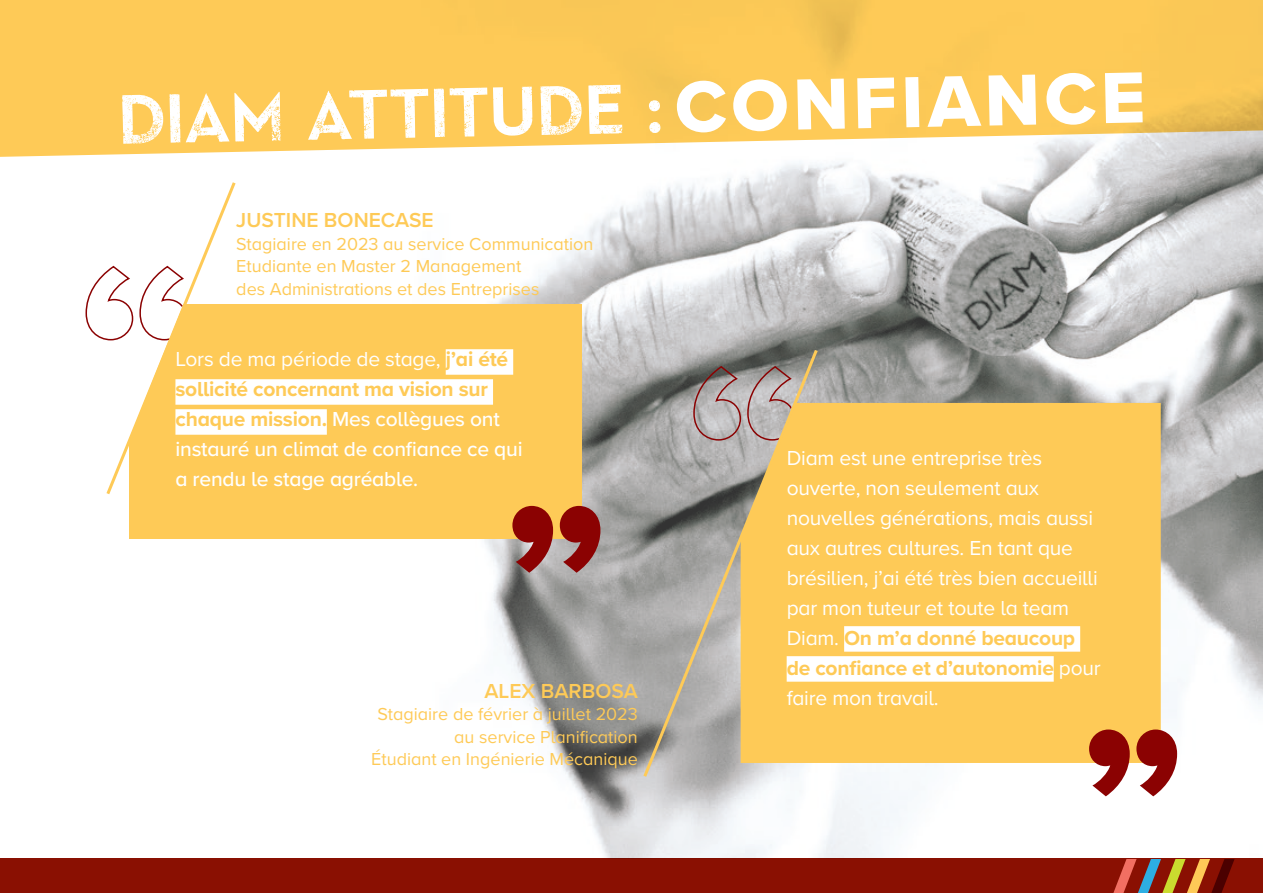
<style>
.page{position:relative;width:1263px;height:893px;background:#fff}
.page>*{position:absolute;margin:0;border:0;box-sizing:border-box;transform-origin:0 0}
.t1{font:54px "Diam Sky Fall Done 2022";color:#fff}
.t2{font:21px/30px "Proxima Nova A";letter-spacing:-.01em;color:#fff}
.t3{font:500 21px/30px "Proxima Nova A";letter-spacing:-.01em;color:#fff}
.t4{font:600 21px "Proxima Nova A";color:#feca57}
.t5{font:18px/22.5px "Proxima Nova A";color:#feca57;text-align:right}
.s1{font-family:"Proxima Nova A Extrabld";font-size:75px}
.s2{font-weight:400}
.s3{font-weight:700;color:#feca57}
</style>
<div class="page">
<div style="left:0;top:859px;width:1263px;height:34px;background:#8a1002"></div>
<img style="left:98px;top:158px;width:1165px;height:701px">
<svg style="left:1113px;top:859px;width:121px;height:34px"></svg>
<div style="left:129px;top:304px;width:453px;height:235px;background:#feca57"></div>
<svg style="left:512px;top:506px;width:88px;height:67px;background:#a0493e"></svg>
<svg style="left:98px;top:158px;width:150px;height:378px"></svg>
<svg style="left:85px;top:179px;width:153px;height:319px"></svg>
<div style="left:820px;top:403px;width:341px;height:360px;background:#feca57"></div>
<svg style="left:641px;top:347px;width:179px;height:433px;background:#c1af88"></svg>
<svg style="left:1089px;top:729px;width:88px;height:67px"></svg>
<svg style="left:0;top:0;width:1263px;height:158px;background:#fbcc64"></svg>
<div style="left:446px;top:349px;width:67px;height:26px;background:#fff"></div>
<div style="left:175px;top:379px;width:318px;height:26px;background:#fff"></div>
<div style="left:175px;top:409px;width:152px;height:26px;background:#fff"></div>
<div style="left:844px;top:626px;width:236px;height:26px;background:#fff"></div>
<div style="left:787px;top:656px;width:267px;height:26px;background:#fff"></div>
<p class="t1" style="left:117px;top:80px;width:1029px;rotate:-1deg">Diam attitude : <span class="s1">CONFIANCE</span></p>
<p class="t4" style="left:236px;top:204px;width:199px">JUSTINE BONECASE</p>
<p class="t5" style="left:236px;top:232px;width:359px">Stagiaire en 2023 au service Communication</p>
<p class="t5" style="left:236px;top:254px;width:305px;text-align:left">Etudiante en Master 2 Management des Administrations et des Entreprises</p>
<p class="t3" style="left:175px;top:344px;width:349px"><span class="s2">Lors de ma période de stage,</span> <span class="s3">j’ai été sollicité concernant ma vision sur chaque mission.</span> Mes collègues ont instauré un climat de confiance ce qui a rendu le stage agréable.</p>
<p class="t4" style="left:484px;top:675px;width:155px">ALEX BARBOSA</p>
<p class="t5" style="left:378px;top:702px;width:262px">Stagiaire de février à juillet 2023 au service Planification</p>
<p class="t5" style="left:371px;top:747px;width:268px">Étudiant en Ingénierie Mécanique</p>
<p class="t2" style="left:787px;top:442px;width:316px">Diam est une entreprise très ouverte, non seulement aux nouvelles générations, mais aussi aux autres cultures. En tant que brésilien, j’ai été très bien accueilli par mon tuteur et toute la team<br>Diam. <span class="s3">On m’a donné beaucoup de confiance et d’autonomie</span> pour faire mon travail.</p>
</div>
